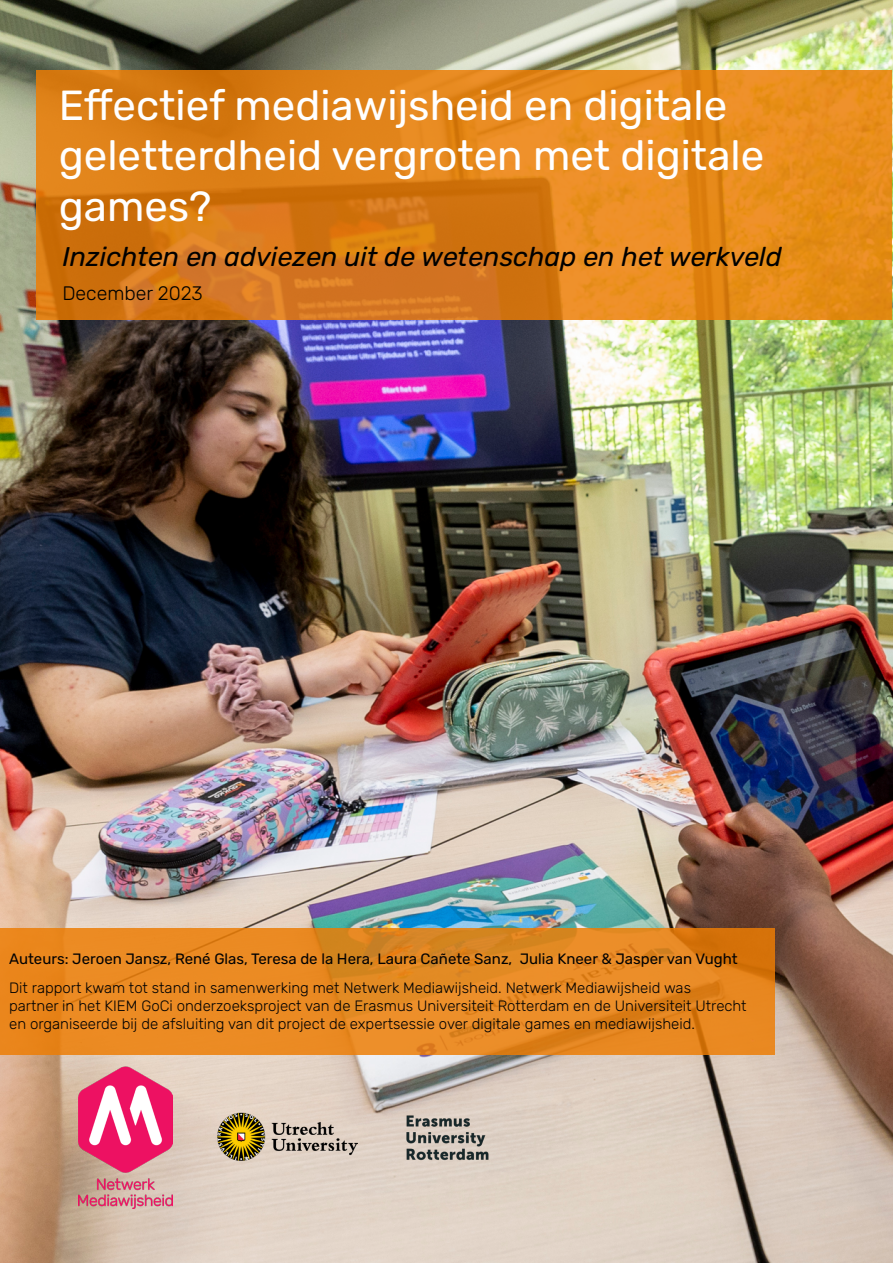
<style>
.page{position:relative;width:893px;height:1263px;background:#fff}
.page>*{position:absolute;margin:0;border:0;box-sizing:border-box;transform-origin:0 0}
.t1{font:42px/50.4px "Rubik";color:#fff}
.t2{font:italic 27px "Rubik";color:#000}
.t3{font:300 19.5px "Rubik";color:#000}
.t4{font:300 15px/18px "Rubik";color:#020203}
.t5{font:15px "Rubik";color:#020203}
</style>
<div class="page">
<img style="left:0;top:0;width:893px;height:1263px">
<img style="left:79px;top:1066px;width:94px;height:143px">
<img style="left:214px;top:1086px;width:144px;height:104px">
<img style="left:375px;top:1066px;width:143px;height:143px">
<svg style="left:36px;top:70px;width:855px;height:250px;background:#de8119"></svg>
<svg style="left:0;top:928px;width:775px;height:126px;background:#e68721"></svg>
<h1 class="t1" style="left:59px;top:81px;width:707px">Effectief mediawijsheid en digitale geletterdheid vergroten met digitale games?</h1>
<h2 class="t2" style="left:62px;top:241px;width:721px">Inzichten en adviezen uit de wetenschap en het werkveld</h2>
<h3 class="t3" style="left:62px;top:282px;width:142px">December 2023</h3>
<p class="t5" style="left:9px;top:950px;width:730px">Auteurs: Jeroen Jansz, René Glas, Teresa de la Hera, Laura Cañete Sanz, Julia Kneer &amp; Jasper van Vught</p>
<p class="t4" style="left:9px;top:979px;width:739px">Dit rapport kwam tot stand in samenwerking met Netwerk Mediawijsheid. Netwerk Mediawijsheid was<br>partner in het KIEM GoCi onderzoeksproject van de Erasmus Universiteit Rotterdam en de Universiteit Utrecht en organiseerde bij de afsluiting van dit project de expertsessie over digitale games en mediawijsheid.</p>
</div>
